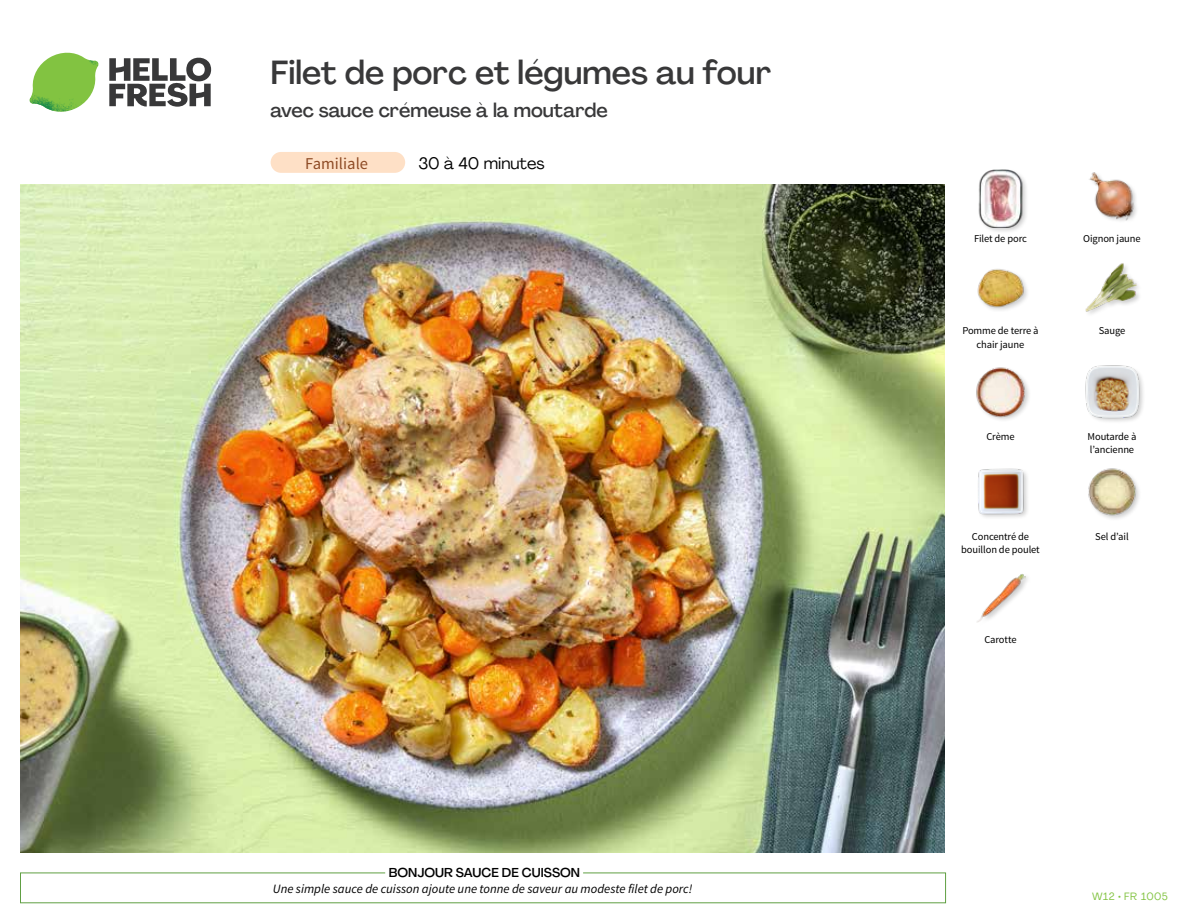
<style>
.page{position:relative;width:1188px;height:918px;background:#fff}
.page>*{position:absolute;margin:0;border:0;box-sizing:border-box;transform-origin:0 0}
.t1{font:500 33px "Agrandir";color:#383839}
.t2{font:500 19.5px "Agrandir";color:#383839}
.t3{font:16.5px "Agrandir";color:#000}
.t4{font:16.5px "Source Sans Pro";color:#8e4b25}
.t5{font:italic 12.75px "Source Sans Pro";color:#000}
.t6{font:500 12.75px "Agrandir";color:#000}
.t7{font:10.5px/13.5px "Source Sans Pro";letter-spacing:-.01em;color:#000;text-align:center}
.t8{font:10.5px "Agrandir";letter-spacing:.05em;color:#82c341}
</style>
<div class="page">
<svg style="left:109px;top:57px;width:102px;height:50px"></svg>
<svg style="left:34px;top:53px;width:62px;height:40px"></svg>
<img style="left:67px;top:53px;width:32px;height:26px">
<img style="left:33px;top:75px;width:59px;height:11px">
<img style="left:29px;top:79px;width:61px;height:33px">
<img style="left:65px;top:86px;width:27px;height:25px">
<div style="left:20px;top:873px;width:926px;height:30px;border:1px solid #609f43"></div>
<div style="left:385px;top:865px;width:198px;height:15px;background:#fff"></div>
<img style="left:21px;top:184px;width:924px;height:668px">
<div style="left:271px;top:152px;width:134px;height:21px;background:#fee0c6;border-radius:10px"></div>
<img style="left:977px;top:574px;width:49px;height:49px">
<img style="left:1088px;top:468px;width:51px;height:51px">
<img style="left:978px;top:468px;width:50px;height:49px">
<div style="left:1085px;top:364px;width:61px;height:60px;background:#000;opacity:.2"></div>
<img style="left:1085px;top:364px;width:56px;height:57px">
<img style="left:976px;top:367px;width:53px;height:53px">
<img style="left:1085px;top:263px;width:54px;height:51px">
<img style="left:977px;top:269px;width:50px;height:41px">
<img style="left:1089px;top:172px;width:48px;height:49px">
<div style="left:978px;top:169px;width:51px;height:65px;background:#000;opacity:.2"></div>
<img style="left:978px;top:170px;width:51px;height:57px">
<h1 class="t1" style="left:271px;top:52px;width:502px">Filet de porc et légumes au four</h1>
<h2 class="t2" style="left:271px;top:98px;width:339px">avec sauce crémeuse à la moutarde</h2>
<h3 class="t3" style="left:418px;top:153px;width:128px">30 à 40 minutes</h3>
<h3 class="t4" style="left:305px;top:153px;width:64px">Familiale</h3>
<p class="t6" style="left:389px;top:864px;width:193px">BONJOUR SAUCE DE CUISSON</p>
<p class="t5" style="left:273px;top:881px;width:421px">Une simple sauce de cuisson ajoute une tonne de saveur au modeste filet de porc!</p>
<p class="t7" style="left:974px;top:232px;width:54px">Filet de porc</p>
<p class="t7" style="left:1083px;top:232px;width:59px">Oignon jaune</p>
<p class="t7" style="left:962px;top:324px;width:78px">Pomme de terre à chair jaune</p>
<p class="t7" style="left:1099px;top:324px;width:28px">Sauge</p>
<p class="t7" style="left:986px;top:430px;width:30px">Crème</p>
<p class="t7" style="left:1088px;top:430px;width:50px;text-align:left">Moutarde à l’ancienne</p>
<p class="t7" style="left:961px;top:530px;width:80px">Concentré de bouillon de poulet</p>
<p class="t7" style="left:1095px;top:530px;width:35px">Sel d’ail</p>
<p class="t7" style="left:984px;top:633px;width:34px">Carotte</p>
<p class="t8" style="left:1092px;top:890px;width:77px">W12 • FR 1005</p>
</div>
